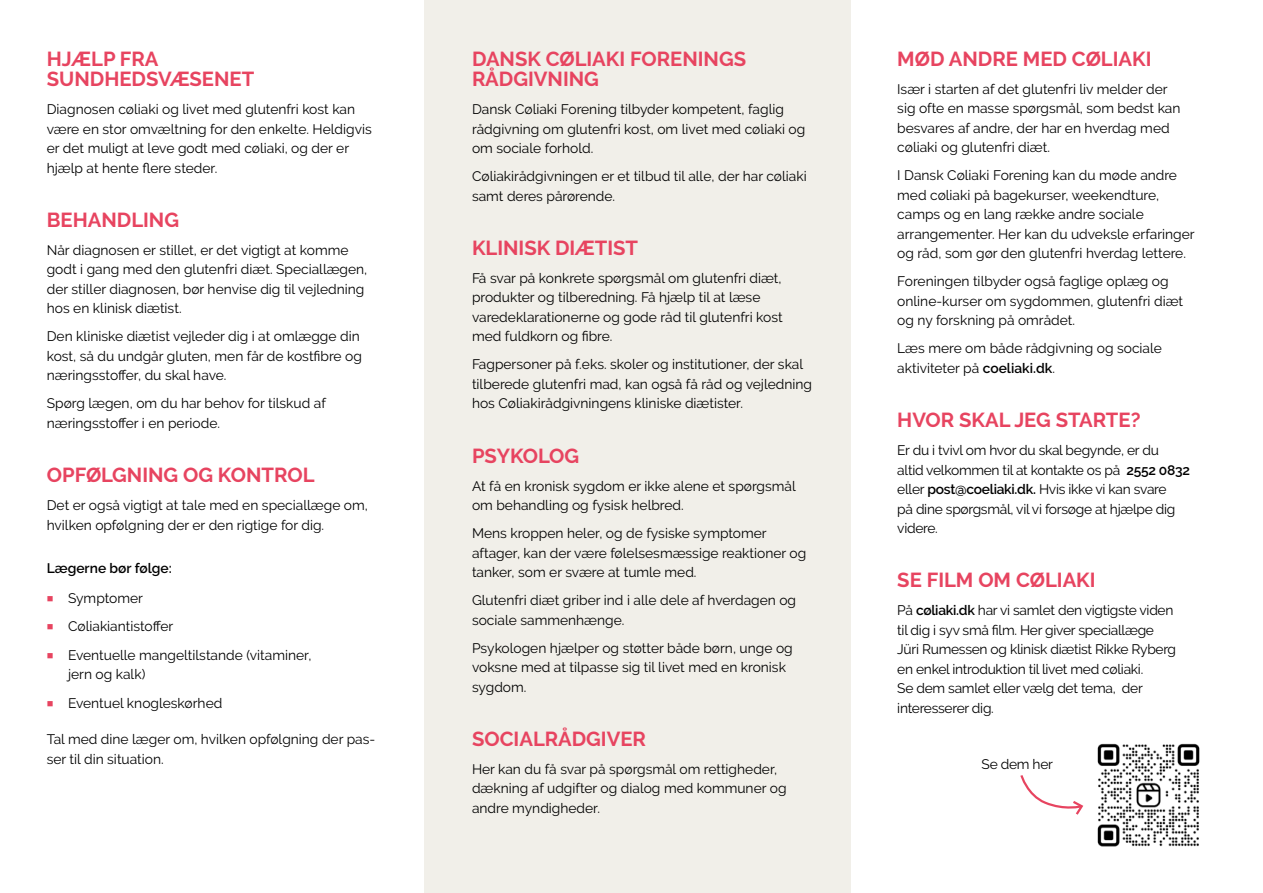
<style>
.page{position:relative;width:1263px;height:893px;background:#fff}
.page>*{position:absolute;margin:0;border:0;box-sizing:border-box;transform-origin:0 0}
.t1{font:700 20.25px/20.2px "Raleway";color:#e74460}
.t2{font:13.8px/19.5px "Raleway";color:#000}
.t3{font:13.8px/19.5px "Raleway";letter-spacing:-.02em;color:#000}
.t4{font:600 13.8px "Raleway";color:#000}
.s1{font-weight:600}
</style>
<div class="page">
<div style="left:424px;top:0;width:426px;height:893px;background:#f1efe9"></div>
<img style="left:1097px;top:743px;width:103px;height:104px">
<svg style="left:1020px;top:775px;width:64px;height:40px"></svg>
<h1 class="t1" style="left:47px;top:49px;width:209px">HJÆLP FRA<br>SUNDHEDSVÆSENET</h1>
<p class="t2" style="left:47px;top:99px;width:326px">Diagnosen cøliaki og livet med glutenfri kost kan være en stor omvæltning for den enkelte. Heldigvis er det muligt at leve godt med cøliaki, og der er hjælp at hente flere steder.</p>
<h1 class="t1" style="left:47px;top:210px;width:134px">BEHANDLING</h1>
<p class="t2" style="left:47px;top:240px;width:322px">Når diagnosen er stillet, er det vigtigt at komme godt i gang med den glutenfri diæt. Speciallægen, der stiller diagnosen, bør henvise dig til vejledning hos en klinisk diætist.</p>
<p class="t2" style="left:47px;top:327px;width:317px">Den kliniske diætist vejleder dig i at omlægge din kost, så du undgår gluten, men får de kostfibre og næringsstoffer, du skal have.</p>
<p class="t2" style="left:47px;top:394px;width:281px">Spørg lægen, om du har behov for tilskud af næringsstoffer i en periode.</p>
<h1 class="t1" style="left:47px;top:465px;width:269px">OPFØLGNING OG KONTROL</h1>
<p class="t2" style="left:47px;top:495px;width:323px">Det er også vigtigt at tale med en speciallæge om, hvilken opfølgning der er den rigtige for dig.</p>
<p class="t4" style="left:47px;top:560px;width:127px">Lægerne bør følge:</p>
<p class="t2" style="left:68px;top:583px;width:245px;line-height:28.5px">Symptomer<br>Cøliakiantistoffer<br>Eventuelle mangeltilstande (vitaminer,</p>
<p class="t2" style="left:68px;top:660px;width:156px;line-height:28.5px">jern og kalk)<br>Eventuel knogleskørhed</p>
<p class="t2" style="left:47px;top:729px;width:330px">Tal med dine læger om, hvilken opfølgning der pas&shy;ser til din situation.</p>
<h1 class="t1" style="left:472px;top:49px;width:276px">DANSK CØLIAKI FORENINGS<br>RÅDGIVNING</h1>
<p class="t2" style="left:472px;top:99px;width:335px">Dansk Cøliaki Forening tilbyder kompetent, faglig rådgivning om glutenfri kost, om livet med cøliaki og om sociale forhold.</p>
<p class="t2" style="left:472px;top:166px;width:336px">Cøliakirådgivningen er et tilbud til alle, der har cøliaki samt deres pårørende.</p>
<h1 class="t1" style="left:472px;top:238px;width:168px">KLINISK DIÆTIST</h1>
<p class="t2" style="left:472px;top:268px;width:312px">Få svar på konkrete spørgsmål om glutenfri diæt, produkter og tilberedning. Få hjælp til at læse varedeklarationerne og gode råd til glutenfri kost med fuldkorn og fibre.</p>
<p class="t2" style="left:472px;top:355px;width:342px">Fagpersoner på f.eks. skoler og institutioner, der skal tilberede glutenfri mad, kan også få råd og vejledning hos Cøliakirådgivningens kliniske diætister.</p>
<h1 class="t1" style="left:472px;top:445px;width:109px">PSYKOLOG</h1>
<p class="t2" style="left:472px;top:476px;width:325px">At få en kronisk sygdom er ikke alene et spørgsmål om behandling og fysisk helbred.</p>
<p class="t2" style="left:472px;top:523px;width:336px">Mens kroppen heler, og de fysiske symptomer aftager, kan der være følelsesmæssige reaktioner og tanker, som er svære at tumle med.</p>
<p class="t2" style="left:472px;top:590px;width:326px">Glutenfri diæt griber ind i alle dele af hverdagen og sociale sammenhænge.</p>
<p class="t2" style="left:472px;top:638px;width:322px">Psykologen hjælper og støtter både børn, unge og voksne med at tilpasse sig til livet med en kronisk sygdom.</p>
<h1 class="t1" style="left:472px;top:729px;width:175px">SOCIALRÅDGIVER</h1>
<p class="t2" style="left:472px;top:759px;width:316px">Her kan du få svar på spørgsmål om rettigheder, dækning af udgifter og dialog med kommuner og andre myndigheder.</p>
<h1 class="t1" style="left:897px;top:49px;width:256px">MØD ANDRE MED CØLIAKI</h1>
<p class="t2" style="left:897px;top:79px;width:285px">Især i starten af det glutenfri liv melder der sig ofte en masse spørgsmål, som bedst kan besvares af andre, der har en hverdag med cøliaki og glutenfri diæt.</p>
<p class="t2" style="left:897px;top:166px;width:299px">I Dansk Cøliaki Forening kan du møde andre med cøliaki på bagekurser, weekendture, camps og en lang række andre sociale arrangementer. Her kan du udveksle erfaringer og råd, som gør den glutenfri hverdag lettere.</p>
<p class="t2" style="left:897px;top:272px;width:287px">Foreningen tilbyder også faglige oplæg og online-kurser om sygdommen, glutenfri diæt og ny forskning på området.</p>
<p class="t2" style="left:897px;top:339px;width:266px">Læs mere om både rådgivning og sociale aktiviteter på <span class="s1">coeliaki.dk</span>.</p>
<h1 class="t1" style="left:897px;top:410px;width:245px">HVOR SKAL JEG STARTE?</h1>
<p class="t3" style="left:897px;top:441px;width:294px">Er du i tvivl om hvor du skal begynde, er du<br>altid velkommen til at kontakte os på <span class="s1">2552 0832 </span>eller <span class="s1">post@coeliaki.dk.</span> Hvis ikke vi kan svare<br>på dine spørgsmål, vil vi forsøge at hjælpe dig videre.</p>
<h1 class="t1" style="left:897px;top:570px;width:200px">SE FILM OM CØLIAKI</h1>
<p class="t3" style="left:897px;top:600px;width:280px">På <span class="s1">cøliaki.dk</span> har vi samlet den vigtigste viden til dig i syv små film. Her giver speciallæge Jüri Rumessen og klinisk diætist Rikke Ryberg en enkel introduktion til livet med cøliaki.<br>Se dem samlet eller vælg det tema, der interesserer dig.</p>
<p class="t2" style="left:981px;top:754px;width:73px">Se dem her</p>
</div>
